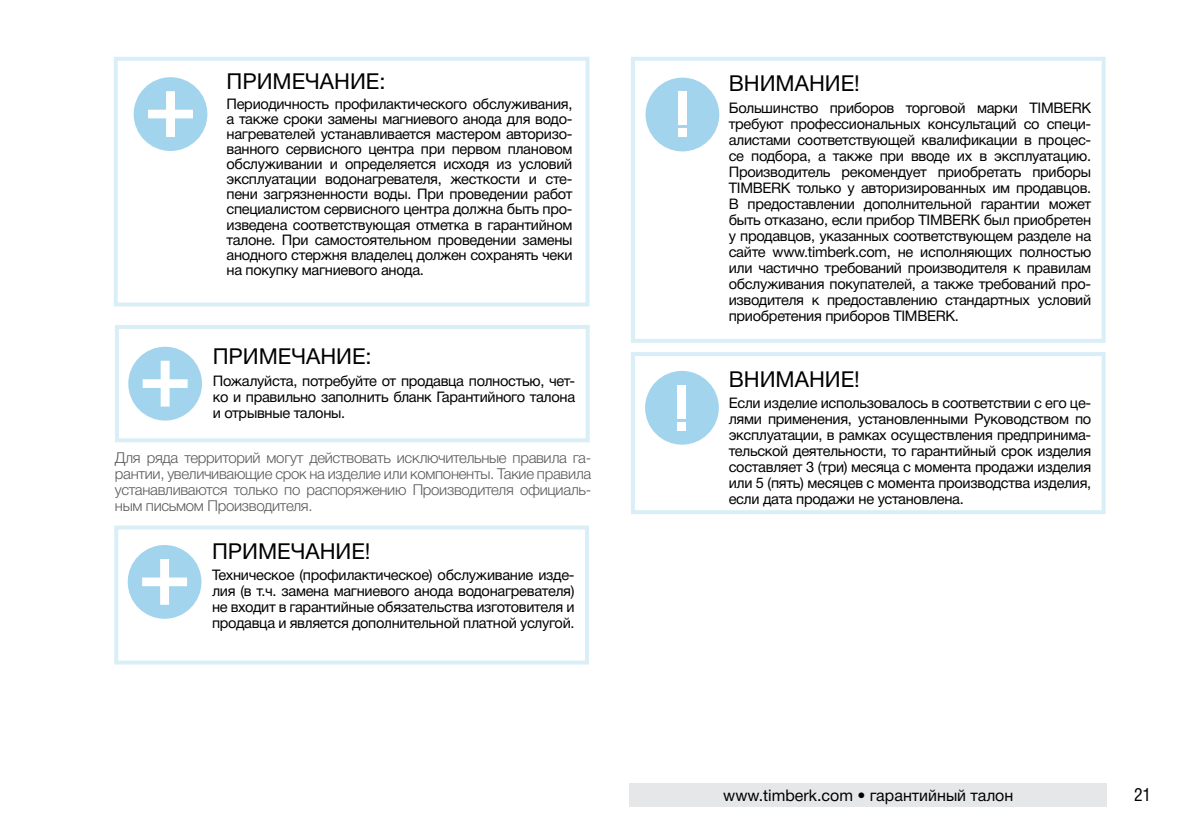
<style>
.page{position:relative;width:1191px;height:840px;background:#fff}
.page>*{position:absolute;margin:0;border:0;box-sizing:border-box;transform-origin:0 0}
.t1{font:22px "Helvetica Neue Cyr";color:#000}
.t2{font:18px "Helios Cond C";color:#000}
.t3{font:16px "Helvetica Neue Cyr";color:#000}
.t4{font:300 15px/16px "Helvetica Neue Cyr";letter-spacing:-.02em;color:#58595b;text-align:justify}
.t5{font:14.6px/16px "Helvetica Neue Cyr";letter-spacing:-.02em;color:#000;text-align:justify}
</style>
<div class="page">
<div style="left:629px;top:782px;width:478px;height:24px;background:#e6e7e8"></div>
<div style="left:134px;top:77px;width:73px;height:74px;background:#a2d5ed;border-radius:50%"></div>
<svg style="left:148px;top:91px;width:45px;height:46px"></svg>
<div style="left:114px;top:57px;width:475px;height:249px;border:4px solid #a2d5ed"></div>
<div style="left:115px;top:325px;width:474px;height:117px;border:4px solid #a2d5ed"></div>
<div style="left:128px;top:346px;width:74px;height:74px;background:#a2d5ed;border-radius:50%"></div>
<svg style="left:143px;top:360px;width:45px;height:46px"></svg>
<div style="left:114px;top:525px;width:475px;height:139px;border:4px solid #a2d5ed"></div>
<div style="left:631px;top:57px;width:474px;height:285px;border:4px solid #a2d5ed"></div>
<div style="left:645px;top:78px;width:74px;height:73px;background:#a2d5ed;border-radius:50%"></div>
<div style="left:678px;top:92px;width:9px;height:33px;background:#fff"></div>
<div style="left:678px;top:128px;width:9px;height:9px;background:#fff"></div>
<div style="left:128px;top:544px;width:73px;height:74px;background:#a2d5ed;border-radius:50%"></div>
<svg style="left:142px;top:559px;width:45px;height:45px"></svg>
<div style="left:631px;top:352px;width:474px;height:162px;border:4px solid #a2d5ed"></div>
<div style="left:645px;top:370px;width:74px;height:74px;background:#a2d5ed;border-radius:50%"></div>
<div style="left:677px;top:384px;width:9px;height:34px;background:#fff"></div>
<div style="left:677px;top:421px;width:9px;height:9px;background:#fff"></div>
<h1 class="t1" style="left:226px;top:69px;width:160px">ПРИМЕЧАНИЕ:</h1>
<p class="t5" style="left:226px;top:97px;width:347px;line-height:15px">Периодичность профилактического обслуживания, а также сроки замены магниевого анода для водо&shy;нагревателей устанавливается мастером авторизо&shy;ванного сервисного центра при первом плановом обслуживании и определяется исходя из условий эксплуатации водонагревателя, жесткости и сте&shy;пени загрязненности воды. При проведении работ специалистом сервисного центра должна быть про&shy;изведена соответствующая отметка в гарантийном талоне. При самостоятельном проведении замены анодного стержня владелец должен сохранять чеки на покупку магниевого анода.</p>
<h1 class="t1" style="left:213px;top:344px;width:160px">ПРИМЕЧАНИЕ:</h1>
<p class="t5" style="left:213px;top:372px;width:364px">Пожалуйста, потребуйте от продавца полностью, чет&shy;ко и правильно заполнить бланк Гарантийного талона и отрывные талоны.</p>
<p class="t4" style="left:115px;top:449px;width:478px">Для ряда территорий могут действовать исключительные правила га&shy;рантии, увеличивающие срок на изделие или компоненты. Такие правила устанавливаются только по распоряжению Производителя официаль&shy;ным письмом Производителя.</p>
<h1 class="t1" style="left:212px;top:538px;width:160px">ПРИМЕЧАНИЕ!</h1>
<p class="t5" style="left:212px;top:567px;width:364px">Техническое (профилактическое) обслуживание изде&shy;лия (в т.ч. замена магниевого анода водонагревателя) не входит в гарантийные обязательства изготовителя и продавца и является дополнительной платной услугой.</p>
<h1 class="t1" style="left:728px;top:71px;width:133px">ВНИМАНИЕ!</h1>
<p class="t5" style="left:728px;top:100px;width:364px">Большинство приборов торговой марки TIMBERK требуют профессиональных консультаций со специ&shy;алистами соответствующей квалификации в процес&shy;се подбора, а также при вводе их в эксплуатацию.<br>Производитель рекомендует приобретать приборы TIMBERK только у авторизированных им продавцов.<br>В предоставлении дополнительной гарантии может быть отказано, если прибор TIMBERK был приобретен у продавцов, указанных соответствующем разделе на сайте www.timberk.com, не исполняющих полностью или частично требований производителя к правилам обслуживания покупателей, а также требований про&shy;изводителя к предоставлению стандартных условий приобретения приборов TIMBERK.</p>
<h1 class="t1" style="left:728px;top:366px;width:133px">ВНИМАНИЕ!</h1>
<p class="t5" style="left:728px;top:395px;width:364px">Если изделие использовалось в соответствии с его це&shy;лями применения, установленными Руководством по эксплуатации, в рамках осуществления предпринима&shy;тельской деятельности, то гарантийный срок изделия составляет 3 (три) месяца с момента продажи изделия или 5 (пять) месяцев с момента производства изделия, если дата продажи не установлена.</p>
<p class="t3" style="left:723px;top:786px;width:291px">www.timberk.com • гарантийный талон</p>
<p class="t2" style="left:1134px;top:783px;width:19px">21</p>
</div>
